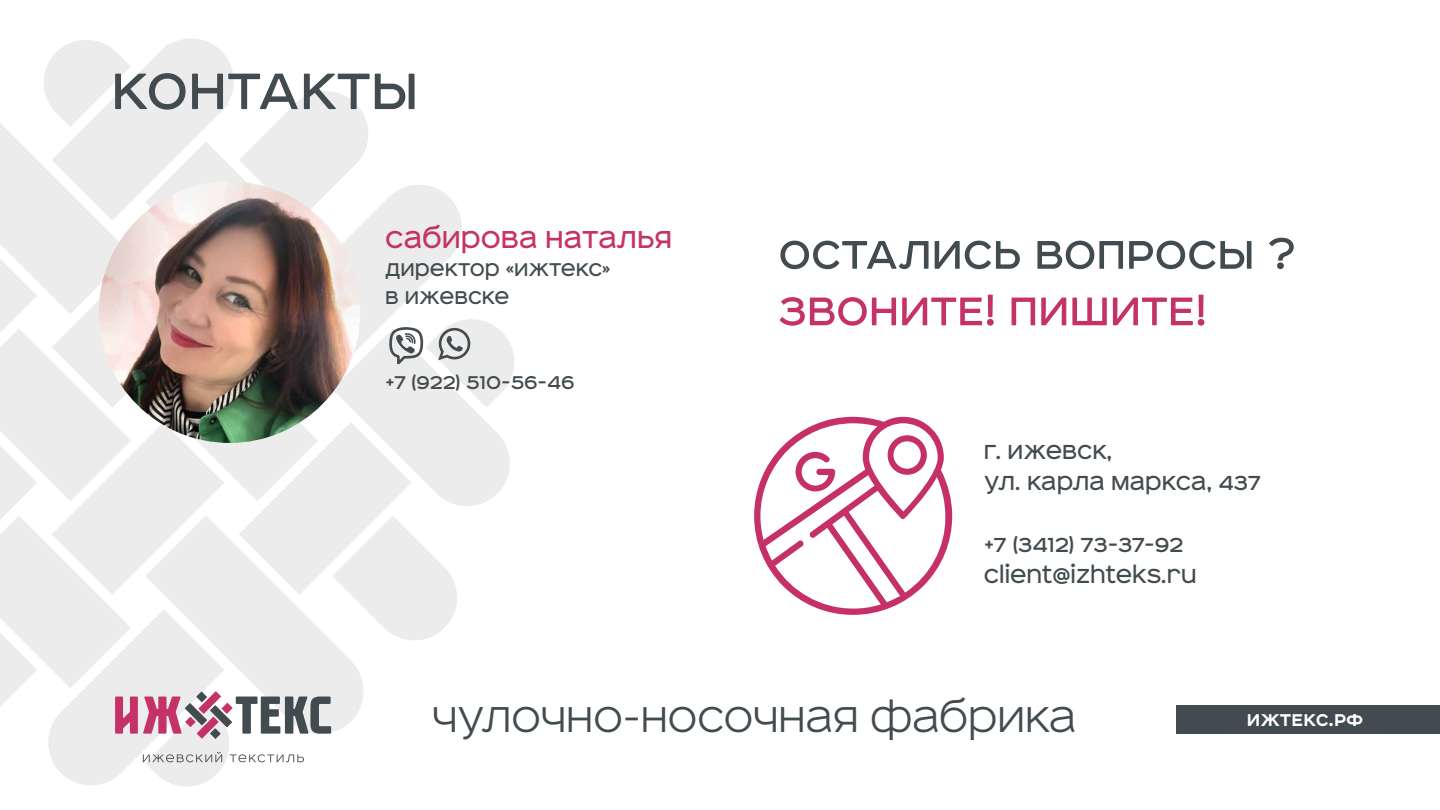
<style>
.page{position:relative;width:1440px;height:810px;background:#fff}
.page>*{position:absolute;margin:0;border:0;box-sizing:border-box;transform-origin:0 0}
.t1{font:65.1px "Affect";color:#424b4f}
.t2{font:50.85px "Affect";color:#424b4f}
.t3{font:50.85px "Affect";color:#c53268}
.t4{font:300 45.75px "Affect";color:#424b4f}
.t5{font:31.2px "Affect";color:#c53268}
.t6{font:25.88px/31px "Affect";color:#424b4f}
.t7{font:23.48px/28.2px "Affect";color:#424b4f}
.t8{font:700 21.67px "Affect";letter-spacing:-.005em;color:#fff}
</style>
<div class="page">
<div style="left:1176px;top:706px;width:264px;height:28px;background:#424b4f"></div>
<svg style="left:754px;top:417px;width:198px;height:198px"></svg>
<svg style="left:0;top:38px;width:514px;height:749px"></svg>
<img style="left:99px;top:181px;width:261px;height:262px;border-radius:131px">
<h1 class="t1" style="left:111px;top:45px;width:309px">КОНТАКТЫ</h1>
<p class="t5" style="left:385px;top:217px;width:288px">Сабирова Наталья</p>
<p class="t7" style="left:385px;top:254px;width:227px">директор «Ижтекс» в Ижевске</p>
<p class="t7" style="left:385px;top:367px;width:191px">+7 (922) 510-56-46</p>
<h2 class="t2" style="left:778px;top:219px;width:519px">ОСТАЛИСЬ ВОПРОСЫ ?</h2>
<h2 class="t3" style="left:778px;top:275px;width:430px">ЗВОНИТЕ! ПИШИТЕ!</h2>
<p class="t6" style="left:984px;top:435px;width:279px">г. Ижевск,<br>ул. Карла Маркса, 437</p>
<p class="t6" style="left:984px;top:528px;width:214px">+7 (3412) 73-37-92 client@izhteks.ru</p>
<h3 class="t4" style="left:432px;top:687px;width:646px">Чулочно-носочная фабрика</h3>
<p class="t8" style="left:1247px;top:705px;width:118px">ИЖТЕКС.РФ</p>
</div>
